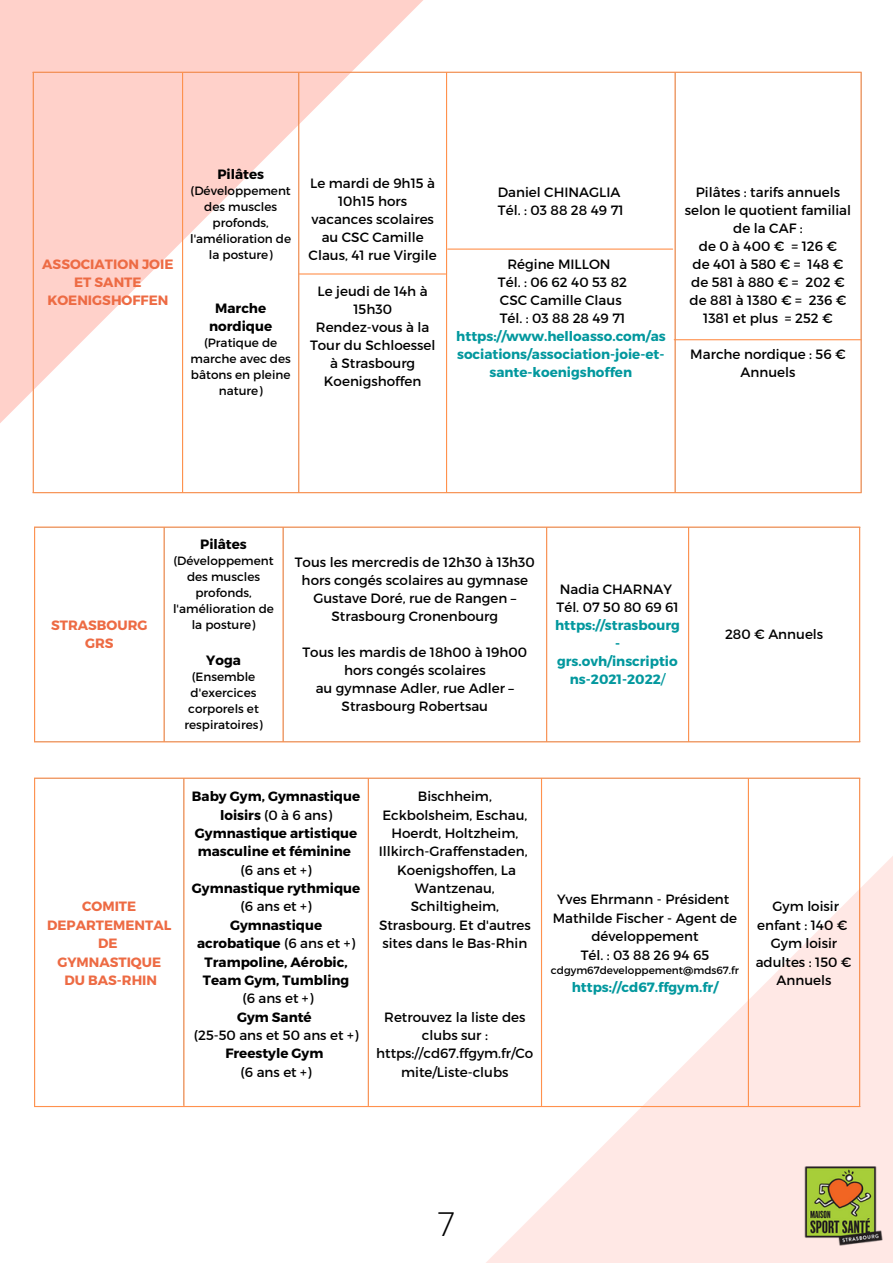
<style>
.page{position:relative;width:893px;height:1264px;background:#fff}
.page>*{position:absolute;margin:0;border:0;box-sizing:border-box;transform-origin:0 0}
.t1{font:300 33px "Open Sans";color:#000}
.t2{font:13.5px/18px "Montserrat";color:#000;text-align:center}
.t3{font:700 13.5px/18.3px "Montserrat";color:#000;text-align:center}
.t4{font:700 13.5px/18px "Montserrat";color:#03989e;text-align:center}
.t5{font:700 13.5px/18.3px "Montserrat";color:#ed6b44;text-align:center}
.t6{font:12px/16px "Montserrat";color:#000;text-align:center}
.t7{font:10.5px "Montserrat";color:#000}
.s1{font-weight:400}
</style>
<div class="page">
<svg style="left:0;top:0;width:456px;height:493px"></svg>
<svg style="left:430px;top:777px;width:462px;height:485px"></svg>
<hr style="left:33px;top:73px;width:1px;height:419px;background:#ff914d">
<hr style="left:182px;top:73px;width:1px;height:419px;background:#ff914d">
<hr style="left:298px;top:73px;width:1px;height:419px;background:#ff914d">
<hr style="left:446px;top:73px;width:1px;height:419px;background:#ff914d">
<hr style="left:674px;top:73px;width:1px;height:419px;background:#ff914d">
<hr style="left:860px;top:73px;width:1px;height:419px;background:#ff914d">
<hr style="left:33px;top:72px;width:828px;height:1px;background:#ff914d">
<hr style="left:33px;top:492px;width:828px;height:1px;background:#ff914d">
<hr style="left:299px;top:273px;width:146px;height:1px;background:#ff914d">
<hr style="left:447px;top:248px;width:225px;height:2px;background:#ff914d">
<hr style="left:674px;top:339px;width:186px;height:1px;background:#ff914d">
<hr style="left:34px;top:527px;width:1px;height:214px;background:#ff914d">
<hr style="left:163px;top:527px;width:2px;height:214px;background:#ff914d">
<hr style="left:282px;top:527px;width:1px;height:214px;background:#ff914d">
<hr style="left:546px;top:527px;width:1px;height:214px;background:#ff914d">
<hr style="left:688px;top:527px;width:1px;height:214px;background:#ff914d">
<hr style="left:859px;top:527px;width:1px;height:214px;background:#ff914d">
<hr style="left:34px;top:526px;width:826px;height:1px;background:#ff914d">
<hr style="left:34px;top:741px;width:826px;height:1px;background:#ff914d">
<hr style="left:34px;top:778px;width:1px;height:327px;background:#ff914d">
<hr style="left:183px;top:778px;width:1px;height:327px;background:#ff914d">
<hr style="left:368px;top:778px;width:1px;height:327px;background:#ff914d">
<hr style="left:541px;top:778px;width:1px;height:327px;background:#ff914d">
<hr style="left:747px;top:778px;width:2px;height:327px;background:#ff914d">
<hr style="left:859px;top:778px;width:1px;height:327px;background:#ff914d">
<hr style="left:34px;top:777px;width:826px;height:1px;background:#ff914d">
<hr style="left:34px;top:1105px;width:826px;height:2px;background:#ff914d">
<img style="left:803px;top:1164px;width:80px;height:82px">
<p class="t5" style="left:42px;top:255px;width:133px">ASSOCIATION JOIE<br>ET SANTE<br>KOENIGSHOFFEN</p>
<p class="t3" style="left:217px;top:165px;width:48px">Pilâtes</p>
<p class="t6" style="left:190px;top:182px;width:102px">(Développement des muscles profonds, l'amélioration de la posture)</p>
<p class="t3" style="left:209px;top:299px;width:65px">Marche nordique</p>
<p class="t6" style="left:190px;top:334px;width:102px">(Pratique de marche avec des bâtons en pleine nature)</p>
<p class="t2" style="left:308px;top:174px;width:129px">Le mardi de 9h15 à<br>10h15 hors vacances scolaires au CSC Camille<br>Claus, 41 rue Virgile</p>
<p class="t2" style="left:310px;top:282px;width:127px">Le jeudi de 14h à<br>15h30<br>Rendez-vous à la<br>Tour du Schloessel à Strasbourg<br>Koenigshoffen</p>
<p class="t2" style="left:497px;top:183px;width:127px;text-align:left">Daniel CHINAGLIA<br>Tél. : 03 88 28 49 71</p>
<p class="t2" style="left:498px;top:255px;width:131px">Régine MILLON<br>Tél. : 06 62 40 53 82<br>CSC Camille Claus<br>Tél. : 03 88 28 49 71</p>
<p class="t4" style="left:456px;top:327px;width:211px">https://www.helloasso.com/as sociations/association-joie-et&shy;sante-koenigshoffen</p>
<p class="t2" style="left:684px;top:183px;width:168px">Pilâtes : tarifs annuels selon le quotient familial de la CAF :<br>de0à400€ =126€<br>de 401 à 580 € = 148 € de 581 à 880 € = 202 € de 881 à 1380 € = 236 €<br>1381 et plus = 252 €</p>
<p class="t2" style="left:690px;top:345px;width:157px">Marche nordique : 56 €<br>Annuels</p>
<p class="t5" style="left:51px;top:616px;width:98px">STRASBOURG<br>GRS</p>
<p class="t3" style="left:200px;top:534px;width:48px">Pilâtes</p>
<p class="t6" style="left:173px;top:552px;width:102px">(Développement des muscles profonds, l'amélioration de la posture)</p>
<p class="t3" style="left:206px;top:650px;width:36px">Yoga</p>
<p class="t6" style="left:184px;top:668px;width:80px">(Ensemble d'exercices corporels et respiratoires)</p>
<p class="t2" style="left:295px;top:553px;width:241px">Tous les mercredis de 12h30 à 13h30 hors congés scolaires au gymnase<br>Gustave Doré, rue de Rangen –<br>Strasbourg Cronenbourg</p>
<p class="t2" style="left:302px;top:643px;width:226px">Tous les mardis de 18h00 à 19h00 hors congés scolaires<br>au gymnase Adler, rue Adler –<br>Strasbourg Robertsau</p>
<p class="t2" style="left:556px;top:580px;width:124px;text-align:left">Nadia CHARNAY<br>Tél. 07 50 80 69 61</p>
<p class="t4" style="left:555px;top:616px;width:126px">https://strasbourg - grs.ovh/inscriptio ns-2021-2022<span class="s1">/</span></p>
<p class="t2" style="left:725px;top:625px;width:100px">280 € Annuels</p>
<p class="t5" style="left:47px;top:896px;width:126px">COMITE<br>DEPARTEMENTAL<br>DE<br>GYMNASTIQUE<br>DU BAS-RHIN</p>
<p class="t3" style="left:192px;top:786px;width:170px">Baby Gym, Gymnastique loisirs <span class="s1">(0 à 6 ans)<br></span>Gymnastique artistique masculine et féminine</p>
<p class="t2" style="left:240px;top:860px;width:72px">(6 ans et +)</p>
<p class="t3" style="left:192px;top:878px;width:170px">Gymnastique rythmique</p>
<p class="t2" style="left:240px;top:896px;width:72px">(6 ans et +)</p>
<p class="t3" style="left:197px;top:915px;width:160px">Gymnastique acrobatique <span class="s1">(6 ans et +)<br></span>Trampoline, Aérobic,<br>Team Gym, Tumbling</p>
<p class="t2" style="left:242px;top:988px;width:72px">(6 ans et +)</p>
<p class="t3" style="left:237px;top:1006px;width:76px">Gym Santé</p>
<p class="t2" style="left:194px;top:1025px;width:166px">(25-50 ans et 50 ans et +)</p>
<p class="t3" style="left:225px;top:1043px;width:100px">Freestyle Gym</p>
<p class="t2" style="left:240px;top:1062px;width:72px">(6 ans et +)</p>
<p class="t2" style="left:379px;top:786px;width:153px">Bischheim,<br>Eckbolsheim, Eschau,<br>Hoerdt, Holtzheim,<br>Illkirch-Graffenstaden,<br>Koenigshoffen, La<br>Wantzenau,<br>Schiltigheim,<br>Strasbourg. Et d'autres sites dans le Bas-Rhin</p>
<p class="t2" style="left:376px;top:1006px;width:159px">Retrouvez la liste des clubs sur : https://cd67.ffgym.fr/Co mite/Liste-clubs</p>
<p class="t2" style="left:552px;top:889px;width:186px">Yves Ehrmann - Président<br>Mathilde Fischer - Agent de développement<br>Tél. : 03 88 26 94 65</p>
<p class="t7" style="left:551px;top:962px;width:189px">cdgym67developpement@mds67.fr</p>
<p class="t4" style="left:571px;top:977px;width:148px">https://cd67.ffgym.fr/</p>
<p class="t2" style="left:755px;top:896px;width:97px">Gym loisir enfant : 140 €<br>Gym loisir adultes : 150 €<br>Annuels</p>
<h1 class="t1" style="left:437px;top:1200px;width:20px">7</h1>
</div>
